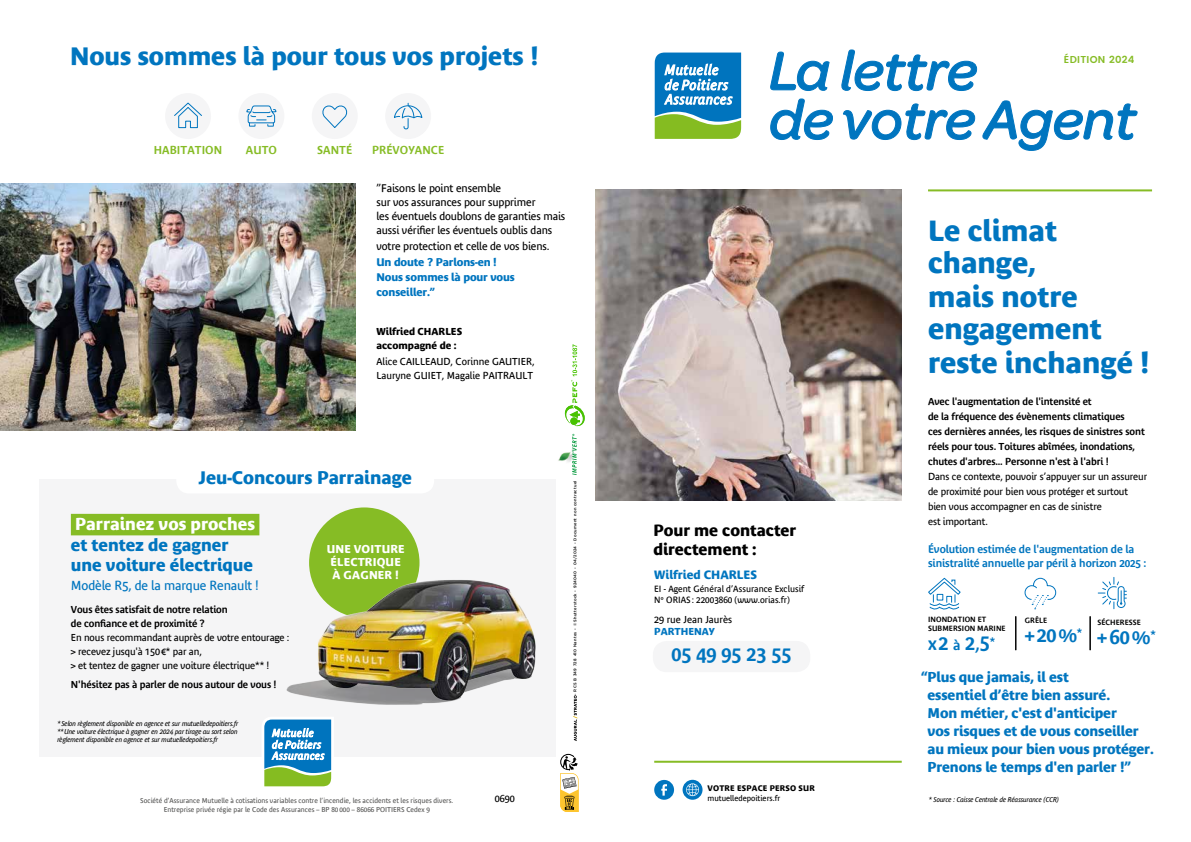
<style>
.page{position:relative;width:1191px;height:842px;background:#fff}
.page>*{position:absolute;margin:0;border:0;box-sizing:border-box;transform-origin:0 0}
.t1{font:700 29px/33px "Bienvenue";color:#0075bf}
.t2{font:700 25px "Bienvenue";color:#0075bf}
.t3{font:600 20px "Bienvenue";color:#0075bf}
.t4{font:700 18px "Bienvenue";color:#0075bf}
.t5{font:700 17px/20px "Bienvenue";color:#0075bf}
.t6{font:700 17px "Bienvenue";color:#fff}
.t7{font:700 16px/19px "Bienvenue";color:#000}
.t8{font:700 14px/18px "Bienvenue";letter-spacing:-.01em;color:#0075bf}
.t9{font:13px "Bienvenue";letter-spacing:-.01em;color:#0075bf}
.t10{font:700 12px "Bienvenue";color:#0075bf}
.t11{font:600 11.4px "Bienvenue";letter-spacing:.005em;color:#86bc25}
.t12{font:700 11.3px/13.4px "Bienvenue";letter-spacing:.015em;color:#fff;text-align:center}
.t13{font:11px/14px "Bienvenue";letter-spacing:-.01em;color:#000}
.t14{font:600 11px/14px "Bienvenue";letter-spacing:-.01em;color:#0075bf}
.t15{font:700 11px/15px "Bienvenue";letter-spacing:-.01em;color:#0075bf}
.t16{font:10px/15px "Bienvenue";letter-spacing:-.01em;color:#000}
.t17{font:600 10px/15px "Bienvenue";letter-spacing:-.01em;color:#000}
.t18{font:700 10px/14px "Bienvenue";color:#000}
.t19{font:600 10px "Poppins";letter-spacing:.03em;color:#86bc25}
.t20{font:700 10px "Bienvenue";color:#0075bf}
.t21{font:9px/11px "Bienvenue";color:#000}
.t22{font:8px "Bienvenue";color:#000}
.t23{font:700 8px "Bienvenue";letter-spacing:.025em;color:#000}
.t24{font:600 7.5px/9px "Bienvenue";letter-spacing:.01em;color:#000}
.t25{font:italic 7px/8px "Bienvenue";letter-spacing:-.01em;color:#000;text-align:justify}
.t26{font:7px/9px "Bienvenue";color:#575756;text-align:center}
.t27{font:500 4px "Gotham";letter-spacing:.07em;color:#000}
.s1{font-size:3.4px}
.s2{font-size:18px}
.s3{font-size:14px}
.s4{font-weight:400}
</style>
<div class="page">
<hr style="left:928px;top:189px;width:224px;height:2px;background:#86bc25">
<hr style="left:654px;top:761px;width:247px;height:2px;background:#86bc25">
<svg style="left:682px;top:780px;width:20px;height:20px"></svg>
<svg style="left:686px;top:783px;width:13px;height:13px"></svg>
<div style="left:654px;top:780px;width:20px;height:20px;background:#0075bf;border-radius:50%"></div>
<svg style="left:661px;top:784px;width:6px;height:12px"></svg>
<svg style="left:770px;top:99px;width:367px;height:52px"></svg>
<svg style="left:770px;top:50px;width:207px;height:41px"></svg>
<svg style="left:654px;top:52px;width:88px;height:87px"></svg>
<div style="left:40px;top:479px;width:516px;height:277px;background:#f5f5f6"></div>
<svg style="left:264px;top:719px;width:68px;height:68px"></svg>
<div style="left:385px;top:93px;width:46px;height:46px;background:#f5f5f6;border-radius:50%"></div>
<svg style="left:394px;top:102px;width:29px;height:28px"></svg>
<div style="left:165px;top:93px;width:46px;height:46px;background:#f5f5f6;border-radius:50%"></div>
<svg style="left:174px;top:102px;width:28px;height:27px"></svg>
<div style="left:312px;top:93px;width:46px;height:46px;background:#f5f5f6;border-radius:50%"></div>
<svg style="left:322px;top:105px;width:25px;height:23px"></svg>
<div style="left:238px;top:93px;width:46px;height:46px;background:#f5f5f6;border-radius:50%"></div>
<svg style="left:246px;top:105px;width:31px;height:22px"></svg>
<div style="left:309px;top:507px;width:110px;height:111px;background:#86bc25;border-radius:50%"></div>
<img style="left:276px;top:516px;width:302px;height:213px">
<div style="left:71px;top:514px;width:188px;height:21px;background:#86bc25"></div>
<div style="left:176px;top:464px;width:258px;height:29px;background:#fff;border-radius:13px"></div>
<svg style="left:565px;top:344px;width:20px;height:82px"></svg>
<img style="left:558px;top:450px;width:14px;height:12px">
<svg style="left:572px;top:434px;width:4px;height:41px"></svg>
<svg style="left:573px;top:695px;width:4px;height:46px"></svg>
<svg style="left:560px;top:753px;width:19px;height:59px"></svg>
<svg style="left:928px;top:577px;width:33px;height:33px"></svg>
<svg style="left:1024px;top:577px;width:32px;height:32px"></svg>
<hr style="left:1015px;top:616px;width:1px;height:34px;background:#000">
<hr style="left:1090px;top:616px;width:1px;height:34px;background:#000">
<hr style="left:1089px;top:616px;width:1px;height:34px;background:#000">
<svg style="left:1098px;top:577px;width:28px;height:32px"></svg>
<div style="left:653px;top:641px;width:157px;height:31px;background:#f5f5f6;border-radius:14px"></div>
<img style="left:595px;top:189px;width:306px;height:312px">
<img style="left:0;top:184px;width:355px;height:246px">
<h2 class="t2" style="left:70px;top:42px;width:470px">Nous sommes là pour tous vos projets !</h2>
<p class="t11" style="left:154px;top:144px;width:70px">HABITATION</p>
<p class="t11" style="left:246px;top:144px;width:33px">AUTO</p>
<p class="t11" style="left:317px;top:144px;width:37px">SANTÉ</p>
<p class="t11" style="left:372px;top:144px;width:74px">PRÉVOYANCE</p>
<p class="t13" style="left:376px;top:181px;width:190px">”Faisons le point ensemble<br>sur vos assurances pour supprimer<br>les éventuels doublons de garanties mais aussi vérifier les éventuels oublis dans</p>
<p class="t13" style="left:376px;top:239px;width:175px">votre protection et celle de vos biens.</p>
<p class="t15" style="left:376px;top:255px;width:140px">Un doute ? Parlons-en !<br>Nous sommes là pour vous conseiller.”</p>
<p class="t18" style="left:376px;top:324px;width:87px">Wilfried CHARLES accompagné de :</p>
<p class="t16" style="left:376px;top:355px;width:160px;line-height:14px">Alice CAILLEAUD, Corinne GAUTIER,<br>Lauryne GUIET, Magalie PAITRAULT</p>
<h3 class="t4" style="left:198px;top:466px;width:215px">Jeu-Concours Parrainage</h3>
<h3 class="t6" style="left:75px;top:514px;width:181px">Parrainez vos proches</h3>
<h3 class="t5" style="left:71px;top:534px;width:184px">et tentez de gagner une voiture électrique</h3>
<h3 class="t9" style="left:71px;top:578px;width:189px">Modèle R5, de la marque Renault !</h3>
<p class="t17" style="left:71px;top:602px;width:158px;line-height:14px">Vous êtes satisfait de notre relation de confiance et de proximité ?</p>
<p class="t16" style="left:71px;top:630px;width:220px;line-height:14px">En nous recommandant auprès de votre entourage : &gt; recevez jusqu'à 150€* par an,<br>&gt; et tentez de gagner une voiture électrique** !</p>
<p class="t17" style="left:71px;top:677px;width:207px">N'hésitez pas à parler de nous autour de vous !</p>
<p class="t25" style="left:57px;top:720px;width:183px">*Selon règlement disponible en agence et sur mutuelledepoitiers.fr **Une voiture électrique à gagner en 2024 par tirage au sort selon règlement disponible en agence et sur mutuelledepoitiers.fr</p>
<p class="t12" style="left:327px;top:542px;width:80px">UNE VOITURE<br>ÉLECTRIQUE<br>À GAGNER !</p>
<p class="t26" style="left:140px;top:796px;width:314px">Société d’Assurance Mutuelle à cotisations variables contre l’incendie, les accidents et les risques divers.<br>Entreprise privée régie par le Code des Assurances – BP 80 000 – 86066 POITIERS Cedex 9</p>
<p class="t16" style="left:495px;top:791px;width:22px">0690</p>
<p class="t27" style="left:572px;top:694px;width:215px;rotate:-90deg"><span class="s1">-</span> RCS B 349 728 410 Nantes - © Shutterstock - 924040 - 04/2024 - Document non contractuel</p>
<h3 class="t7" style="left:653px;top:521px;width:144px">Pour me contacter directement :</h3>
<p class="t10" style="left:654px;top:568px;width:104px">Wilfried CHARLES</p>
<p class="t21" style="left:654px;top:583px;width:151px">EI - Agent Général d’Assurance Exclusif<br>N° ORIAS: 22003860 (www.orias.fr)</p>
<p class="t16" style="left:654px;top:612px;width:79px">29 rue Jean Jaurès</p>
<p class="t20" style="left:654px;top:626px;width:62px">PARTHENAY</p>
<h3 class="t3" style="left:671px;top:642px;width:121px">05 49 95 23 55</h3>
<p class="t23" style="left:707px;top:783px;width:109px">VOTRE ESPACE PERSO SUR</p>
<p class="t22" style="left:707px;top:793px;width:74px">mutuelledepoitiers.fr</p>
<p class="t19" style="left:1064px;top:52px;width:72px">ÉDITION 2024</p>
<h1 class="t1" style="left:928px;top:214px;width:223px">Le climat change,<br>mais notre engagement reste inchangé !</h1>
<p class="t17" style="left:928px;top:394px;width:218px">Avec l'augmentation de l'intensité et<br>de la fréquence des évènements climatiques<br>ces dernières années, les risques de sinistres sont réels pour tous. Toitures abîmées, inondations, chutes d'arbres... Personne n'est à l'abri !</p>
<p class="t16" style="left:928px;top:469px;width:221px">Dans ce contexte, pouvoir s’appuyer sur un assureur de proximité pour bien vous protéger et surtout bien vous accompagner en cas de sinistre<br>est important.</p>
<p class="t14" style="left:928px;top:542px;width:220px">Évolution estimée de l'augmentation de la sinistralité annuelle par péril à horizon 2025 :</p>
<p class="t24" style="left:928px;top:615px;width:79px">INONDATION ET<br>SUBMERSION MARINE</p>
<h3 class="t3" style="left:928px;top:631px;width:69px"><span class="s2">x</span>2 <span class="s3">à</span> 2<span class="s4">,</span>5<sup>*</sup></h3>
<p class="t24" style="left:1024px;top:616px;width:24px">GRÊLE</p>
<h3 class="t3" style="left:1024px;top:623px;width:59px">+20%<sup>*</sup></h3>
<p class="t24" style="left:1097px;top:617px;width:45px">SÉCHERESSE</p>
<h3 class="t3" style="left:1097px;top:625px;width:60px">+60%<sup>*</sup></h3>
<h3 class="t8" style="left:927px;top:668px;width:227px;text-indent:-7px">“Plus que jamais, il est<br>essentiel d’être bien assuré.<br>Mon métier, c'est d'anticiper<br>vos risques et de vous conseiller au mieux pour bien vous protéger.<br>Prenons le temps d'en parler !”</h3>
<p class="t25" style="left:928px;top:796px;width:132px">* Source : Caisse Centrale de Réassurance (CCR)</p>
</div>
